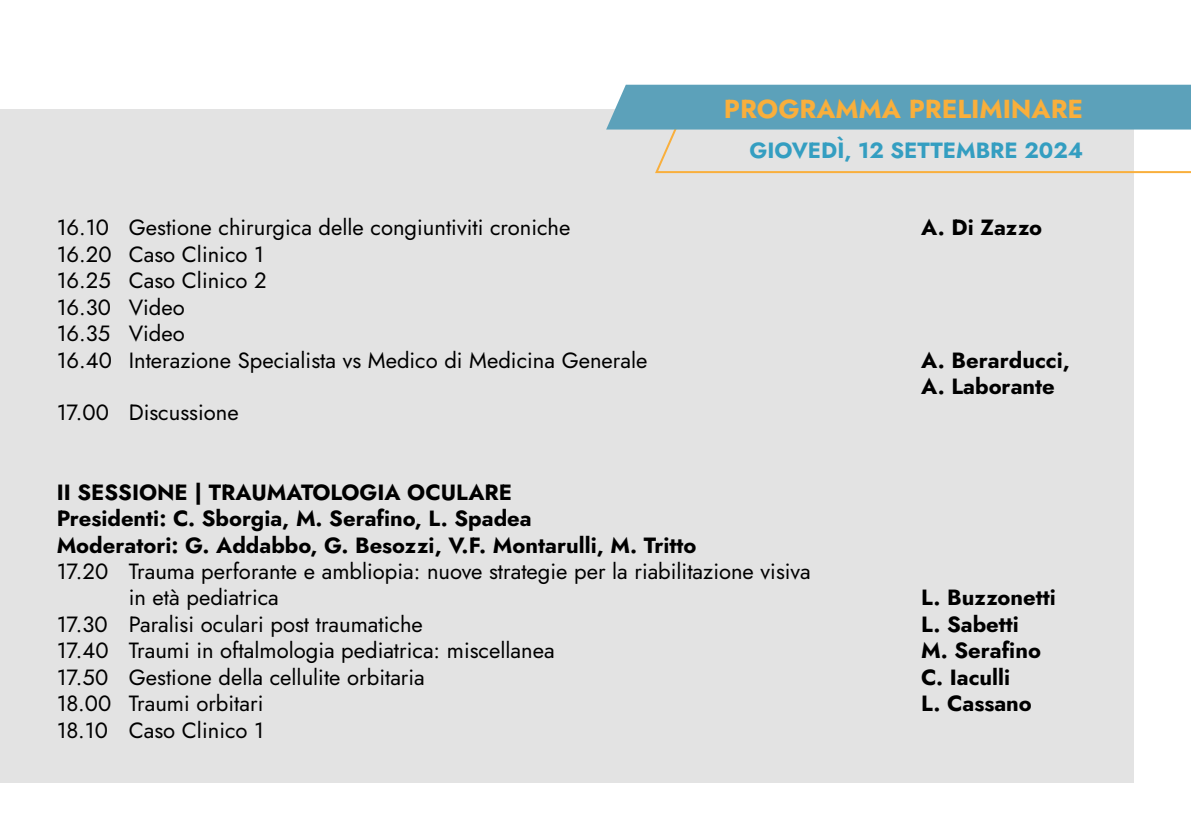
<style>
.page{position:relative;width:1191px;height:840px;background:#fff}
.page>*{position:absolute;margin:0;border:0;box-sizing:border-box;transform-origin:0 0}
.t1{font:700 26px "Jost";color:#f9af3c}
.t2{font:22px/26.4px "Jost";color:#000}
.t3{font:700 22px/26.4px "Jost";color:#000}
.t4{font:700 22px "Jost";color:#349ec1}
</style>
<div class="page">
<div style="left:0;top:109px;width:1133px;height:672px;background:#e3e3e3"></div>
<svg style="left:606px;top:85px;width:585px;height:89px"></svg>
<p class="t1" style="left:724px;top:91px;width:361px">PROGRAMMA PRELIMINARE</p>
<p class="t4" style="left:749px;top:135px;width:335px">GIOVEDÌ, 12 SETTEMBRE 2024</p>
<p class="t2" style="left:57px;top:215px;width:515px">16.10 Gestione chirurgica delle congiuntiviti croniche</p>
<p class="t3" style="left:921px;top:215px;width:123px">A. Di Zazzo</p>
<p class="t2" style="left:57px;top:241px;width:592px">16.20 Caso Clinico 1<br>16.25 Caso Clinico 2<br>16.30 Video<br>16.35 Video<br>16.40 Interazione Specialista vs Medico di Medicina Generale</p>
<p class="t3" style="left:921px;top:347px;width:150px">A. Berarducci,<br>A. Laborante</p>
<p class="t2" style="left:57px;top:399px;width:183px">17.00 Discussione</p>
<p class="t3" style="left:57px;top:479px;width:641px">II SESSIONE | TRAUMATOLOGIA OCULARE<br>Presidenti: C. Sborgia, M. Serafino, L. Spadea<br>Moderatori: G. Addabbo, G. Besozzi, V.F. Montarulli, M. Tritto</p>
<p class="t2" style="left:129px;top:558px;width:683px;text-indent:-72px">17.20 Trauma perforante e ambliopia: nuove strategie per la riabilitazione visiva in età pediatrica</p>
<p class="t3" style="left:921px;top:584px;width:136px">L. Buzzonetti</p>
<p class="t2" style="left:57px;top:611px;width:368px">17.30 Paralisi oculari post traumatiche</p>
<p class="t3" style="left:921px;top:611px;width:99px">L. Sabetti</p>
<p class="t2" style="left:57px;top:637px;width:499px">17.40 Traumi in oftalmologia pediatrica: miscellanea</p>
<p class="t3" style="left:921px;top:637px;width:121px">M. Serafino</p>
<p class="t2" style="left:57px;top:663px;width:369px">17.50 Gestione della cellulite orbitaria</p>
<p class="t3" style="left:921px;top:663px;width:91px">C. Iaculli</p>
<p class="t2" style="left:57px;top:690px;width:208px">18.00 Traumi orbitari</p>
<p class="t3" style="left:921px;top:690px;width:112px">L. Cassano</p>
<p class="t2" style="left:57px;top:716px;width:209px">18.10 Caso Clinico 1</p>
</div>
